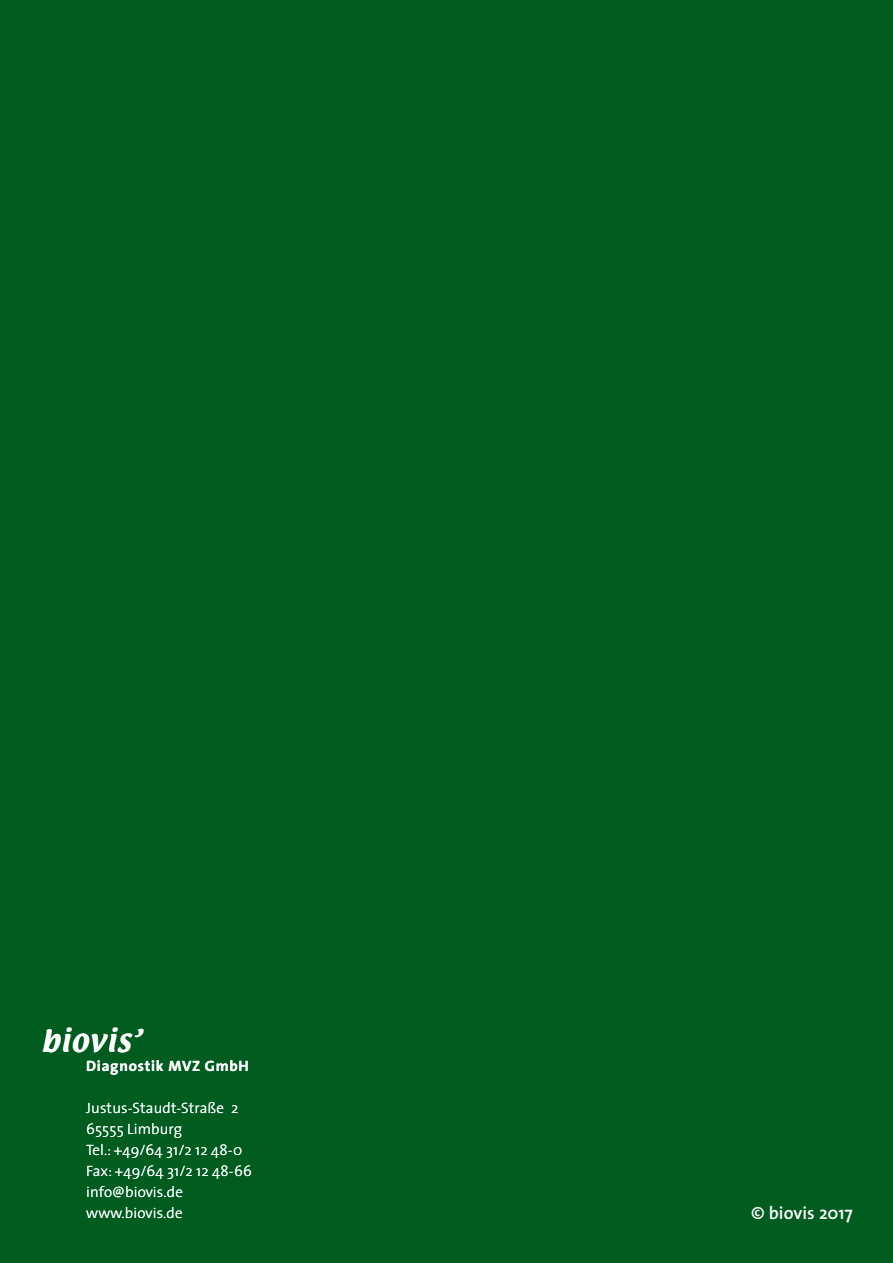
<style>
.page{position:relative;width:893px;height:1263px;background:#015c20}
.page>*{position:absolute;margin:0;border:0;box-sizing:border-box;transform-origin:0 0}
.t1{font:27px "Textile";letter-spacing:.05em;color:#fff}
.t2{font:600 18px "The Sans";color:#fff}
.t3{font:300 15px "The Sans";letter-spacing:.01em;color:#fff}
.t4{font:700 15px "The Sans";letter-spacing:.05em;color:#fff}
</style>
<div class="page">
<p class="t1" style="left:41px;top:1021px;width:101px">biovis’</p>
<p class="t4" style="left:86px;top:1053px;width:164px">Diagnostik MVZ GmbH</p>
<p class="t3" style="left:86px;top:1096px;width:154px">Justus-Staudt-Straße 2</p>
<p class="t3" style="left:86px;top:1117px;width:98px">65555 Limburg</p>
<p class="t3" style="left:86px;top:1138px;width:158px">Tel.: +49/64 31/2 12 48-0</p>
<p class="t3" style="left:86px;top:1159px;width:167px">Fax: +49/64 31/2 12 48-66</p>
<p class="t3" style="left:86px;top:1180px;width:98px">info@biovis.de</p>
<p class="t3" style="left:86px;top:1201px;width:98px">www.biovis.de</p>
<p class="t2" style="left:751px;top:1198px;width:103px">© biovis 2017</p>
</div>
